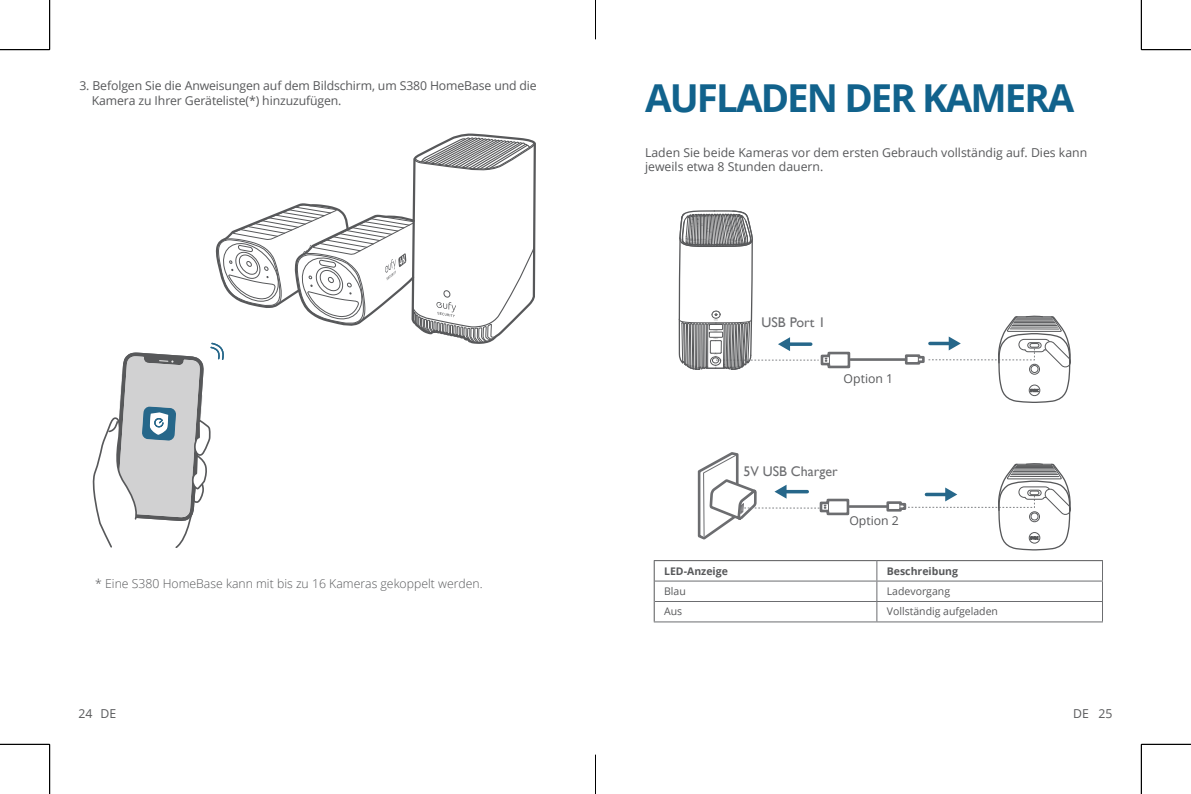
<style>
.page{position:relative;width:1191px;height:794px;background:#fff}
.page>*{position:absolute;margin:0;border:0;box-sizing:border-box;transform-origin:0 0}
.Primary_Title{font:700 38.5px "Open Sans";letter-spacing:-.05em;color:#11628c}
.t1{font:14px "Gill Sans";color:#6c6d70}
._2_5{font:12.25px/14.7px "Open Sans";letter-spacing:-.01em;color:#57585a}
.primary_text{font:300 12.25px "Open Sans";color:#57585a}
.Primary_title{font:12.25px "Open Sans";color:#57585a}
.TXT-TU{font:10.5px "Open Sans";color:#57585a}
.TXT-TU-2{font:700 10.5px "Open Sans";color:#57585a}
.primary_text-2{font:700 10.5px "Open Sans";color:#57585a}
</style>
<div class="page">
<svg style="left:92px;top:133px;width:444px;height:414px"></svg>
<hr style="left:850px;top:358px;width:56px;height:3px;background:#6c6d70">
<hr style="left:849px;top:505px;width:38px;height:3px;background:#6c6d70">
<svg style="left:903px;top:315px;width:168px;height:88px"></svg>
<svg style="left:885px;top:463px;width:186px;height:88px"></svg>
<svg style="left:678px;top:210px;width:173px;height:330px"></svg>
<hr style="left:654px;top:560px;width:223px;height:1px;background:#57585a">
<hr style="left:877px;top:560px;width:226px;height:1px;background:#57585a">
<svg style="left:654px;top:561px;width:1px;height:60px"></svg>
<hr style="left:654px;top:580px;width:223px;height:1px;background:#6c6d70">
<hr style="left:877px;top:580px;width:226px;height:1px;background:#6c6d70">
<hr style="left:654px;top:601px;width:223px;height:1px;background:#6c6d70">
<hr style="left:877px;top:601px;width:226px;height:1px;background:#6c6d70">
<svg style="left:876px;top:561px;width:1px;height:60px"></svg>
<svg style="left:1102px;top:561px;width:1px;height:60px"></svg>
<hr style="left:654px;top:621px;width:223px;height:1px;background:#6c6d70">
<hr style="left:877px;top:621px;width:226px;height:1px;background:#6c6d70">
<hr style="left:0;top:49px;width:50px;height:1px;background:#000">
<hr style="left:1141px;top:49px;width:50px;height:1px;background:#000">
<hr style="left:0;top:744px;width:50px;height:1px;background:#000">
<hr style="left:1141px;top:744px;width:50px;height:1px;background:#000">
<hr style="left:49px;top:0;width:1px;height:50px;background:#000">
<hr style="left:49px;top:744px;width:1px;height:50px;background:#000">
<hr style="left:1141px;top:0;width:1px;height:50px;background:#000">
<hr style="left:1141px;top:744px;width:1px;height:50px;background:#000">
<hr style="left:595px;top:0;width:1px;height:39px;background:#000">
<hr style="left:595px;top:755px;width:1px;height:39px;background:#000">
<p class="_2_5" style="left:92px;top:78px;width:446px;text-indent:-12px">3. Befolgen Sie die Anweisungen auf dem Bildschirm, um S380 HomeBase und die<br>Kamera zu Ihrer Geräteliste(*) hinzuzufügen.</p>
<p class="primary_text" style="left:95px;top:575px;width:389px">* Eine S380 HomeBase kann mit bis zu 16 Kameras gekoppelt werden.</p>
<p class="Primary_Title" style="left:645px;top:71px;width:431px">AUFLADEN DER KAMERA</p>
<p class="_2_5" style="left:645px;top:144px;width:443px">Laden Sie beide Kameras vor dem ersten Gebrauch vollständig auf. Dies kann jeweils etwa 8 Stunden dauern.</p>
<p class="t1" style="left:761px;top:313px;width:65px">USB Port 1</p>
<p class="Primary_title" style="left:843px;top:370px;width:51px">Option 1</p>
<p class="t1" style="left:743px;top:463px;width:96px">5V USB Charger</p>
<p class="Primary_title" style="left:849px;top:512px;width:51px">Option 2</p>
<p class="primary_text-2" style="left:664px;top:563px;width:65px">LED-Anzeige</p>
<p class="TXT-TU-2" style="left:886px;top:563px;width:73px">Beschreibung</p>
<p class="TXT-TU" style="left:664px;top:584px;width:23px">Blau</p>
<p class="TXT-TU" style="left:886px;top:584px;width:65px">Ladevorgang</p>
<p class="TXT-TU" style="left:664px;top:604px;width:20px">Aus</p>
<p class="TXT-TU" style="left:886px;top:604px;width:113px">Vollständig aufgeladen</p>
<p class="_2_5" style="left:78px;top:706px;width:39px">24 DE</p>
<p class="_2_5" style="left:1073px;top:706px;width:41px">DE 25</p>
</div>
